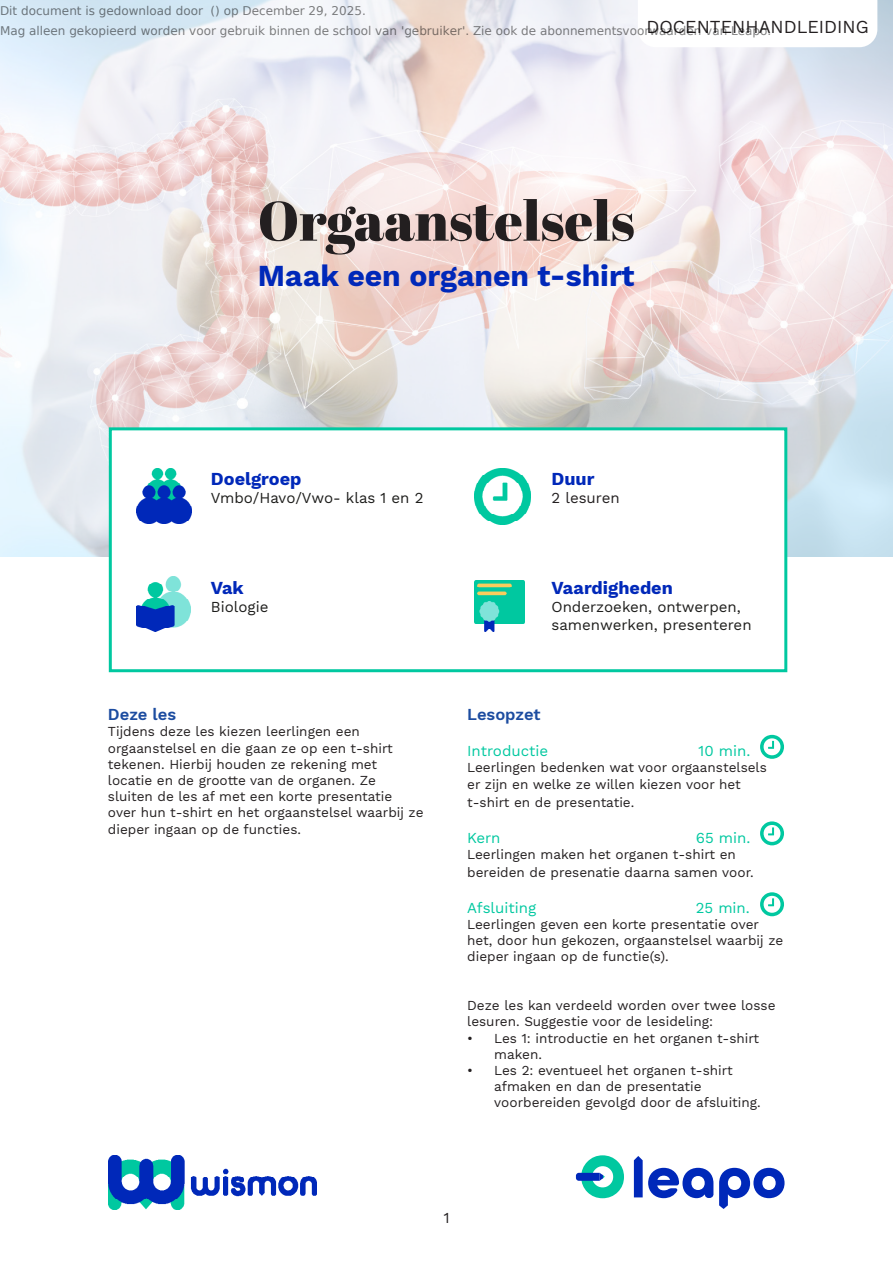
<style>
.page{position:relative;width:893px;height:1263px;background:#fff}
.page>*{position:absolute;margin:0;border:0;box-sizing:border-box;transform-origin:0 0}
.Alineastijl_1{font:55.5px "Abril Fatface";color:#231f20}
.Alineastijl_1-2{font:700 30px "Work Sans";color:#0028b9}
.t1{font:700 18px "Work Sans";color:#0028b9}
.t2{font:18px "Work Sans";color:#231f20}
.t3{font:600 16.5px "Work Sans";color:#1c4ca0}
.t4{font:15px/18px "Work Sans";color:#1d1d1b}
.t5{font:15px "Work Sans";color:#00c8a0}
.t6{font:15px "Work Sans";color:#231f20}
.t7{font:13.5px/16.2px "Work Sans";color:#231f20}
.t8{font:12px/20.4px "DejaVu Sans";color:rgb(0 0 0/.5)}
</style>
<div class="page">
<img style="left:0;top:0;width:893px;height:556px">
<div style="left:109px;top:427px;width:678px;height:245px;background:#fff;border:3px solid #00c8a0"></div>
<svg style="left:638px;top:0;width:239px;height:47px"></svg>
<div style="left:646px;top:17px;width:223px;height:16px;background:#fff"></div>
<svg style="left:760px;top:735px;width:24px;height:24px"></svg>
<svg style="left:760px;top:821px;width:24px;height:24px"></svg>
<svg style="left:760px;top:892px;width:24px;height:24px"></svg>
<img style="left:108px;top:1156px;width:209px;height:53px">
<svg style="left:576px;top:1155px;width:48px;height:43px"></svg>
<svg style="left:634px;top:1156px;width:79px;height:42px"></svg>
<svg style="left:719px;top:1168px;width:65px;height:41px"></svg>
<img style="left:136px;top:468px;width:56px;height:56px">
<img style="left:474px;top:581px;width:50px;height:50px">
<img style="left:136px;top:577px;width:55px;height:54px">
<img style="left:474px;top:468px;width:57px;height:57px">
<p class="t8" style="left:0;top:0;width:773px">Dit document is gedownload door () op December 29, 2025.<br>Mag alleen gekopieerd worden voor gebruik binnen de school van 'gebruiker'. Zie ook de abonnementsvoorwaarden van Leapo.</p>
<p class="t2" style="left:646px;top:17px;width:224px">DOCENTENHANDLEIDING</p>
<p class="Alineastijl_1" style="left:258px;top:182px;width:379px">Orgaanstelsels</p>
<p class="Alineastijl_1-2" style="left:258px;top:258px;width:378px">Maak een organen t-shirt</p>
<p class="t1" style="left:211px;top:468px;width:92px">Doelgroep</p>
<p class="t4" style="left:211px;top:489px;width:214px">Vmbo/Havo/Vwo- klas 1 en 2</p>
<p class="t1" style="left:211px;top:577px;width:34px">Vak</p>
<p class="t4" style="left:211px;top:598px;width:59px">Biologie</p>
<p class="t3" style="left:108px;top:705px;width:70px">Deze les</p>
<p class="t7" style="left:108px;top:724px;width:317px">Tijdens deze les kiezen leerlingen een orgaanstelsel en die gaan ze op een t-shirt tekenen. Hierbij houden ze rekening met locatie en de grootte van de organen. Ze sluiten de les af met een korte presentatie over hun t-shirt en het orgaanstelsel waarbij ze dieper ingaan op de functies.</p>
<p class="t1" style="left:552px;top:468px;width:44px">Duur</p>
<p class="t6" style="left:552px;top:489px;width:70px">2 lesuren</p>
<p class="t1" style="left:552px;top:577px;width:123px">Vaardigheden</p>
<p class="t4" style="left:552px;top:598px;width:202px">Onderzoeken, ontwerpen, samenwerken, presenteren</p>
<p class="t3" style="left:467px;top:705px;width:75px">Lesopzet</p>
<p class="t5" style="left:467px;top:742px;width:83px">Introductie</p>
<p class="t5" style="left:698px;top:742px;width:54px">10 min.</p>
<p class="t7" style="left:467px;top:760px;width:301px">Leerlingen bedenken wat voor orgaanstelsels er zijn en welke ze willen kiezen voor het</p>
<p class="t7" style="left:467px;top:794px;width:169px">t-shirt en de presentatie.</p>
<p class="t5" style="left:467px;top:829px;width:35px">Kern</p>
<p class="t5" style="left:696px;top:829px;width:56px">65 min.</p>
<p class="t7" style="left:467px;top:846px;width:288px;line-height:18px">Leerlingen maken het organen t-shirt en bereiden de presenatie daarna samen voor.</p>
<p class="t5" style="left:467px;top:899px;width:71px">Afsluiting</p>
<p class="t5" style="left:696px;top:899px;width:56px">25 min.</p>
<p class="t7" style="left:467px;top:917px;width:318px">Leerlingen geven een korte presentatie over het, door hun gekozen, orgaanstelsel waarbij ze dieper ingaan op de functie(s).</p>
<p class="t7" style="left:467px;top:998px;width:310px">Deze les kan verdeeld worden over twee losse lesuren. Suggestie voor de lesideling:</p>
<p class="t7" style="left:494px;top:1030px;width:267px;text-indent:-27px">• Les 1: introductie en het organen t-shirt maken.</p>
<p class="t7" style="left:494px;top:1063px;width:268px;text-indent:-27px">• Les 2: eventueel het organen t-shirt afmaken en dan de presentatie voorbereiden gevolgd door de afsluiting.</p>
<p class="t6" style="left:443px;top:1209px;width:8px">1</p>
</div>
